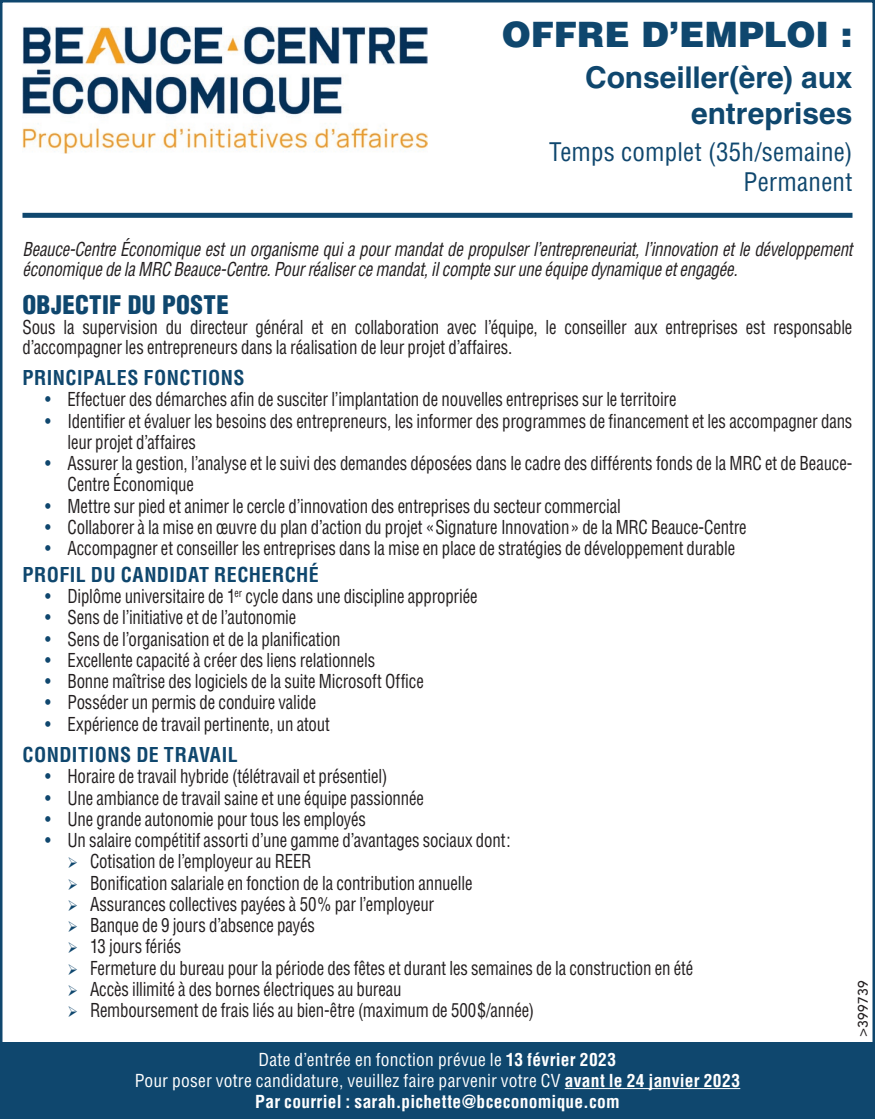
<style>
.page{position:relative;width:875px;height:1119px;background:#fff}
.page>*{position:absolute;margin:0;border:0;box-sizing:border-box;transform-origin:0 0}
.t1{font:900 35px "Helvetica LT Std";color:#0f476e}
.t2{font:700 30px/36px "Helvetica LT Std";color:#0f476e;text-align:right}
.t3{font:condensed 25px/30px "Helvetica LT Std";letter-spacing:.01em;color:#0f476e;text-align:right}
.t4{font:900 condensed 25px "Helvetica LT Std";letter-spacing:.01em;color:#0f476e}
.t5{font:700 condensed 20px "Helvetica LT Std";letter-spacing:.025em;color:#0f476e}
.t6{font:condensed 18.75px/21.2px "Helvetica LT Std";letter-spacing:-.01em;color:#231f20;scale:.9 1}
.t7{font:italic condensed 18.75px/20px "Helvetica LT Std";letter-spacing:-.015em;color:#231f20;scale:.9 1}
.t8{font:condensed 17.5px/21px "Helvetica LT Std";letter-spacing:.015em;color:#fff;text-align:center}
.t9{font:500 13.75px "Avenir LT Std";letter-spacing:.025em;color:#231f20}
.s1{color:#0f476e}
.s2{font-weight:700}
</style>
<div class="page">
<img style="left:23px;top:27px;width:404px;height:126px">
<div style="left:0;top:1042px;width:875px;height:77px;background:#0f476e"></div>
<hr style="left:565px;top:1088px;width:175px;height:1px;background:#fff">
<div style="left:22px;top:213px;width:830px;height:5px;background:#0f476e"></div>
<h1 class="t1" style="left:502px;top:11px;width:352px">OFFRE D’EMPLOI :</h1>
<h2 class="t2" style="left:585px;top:59px;width:269px">Conseiller(ère) aux entreprises</h2>
<h3 class="t3" style="left:549px;top:137px;width:305px">Temps complet (35h/semaine)<br>Permanent</h3>
<p class="t7" style="left:22px;top:239px;width:924px">Beauce-Centre Économique est un organisme qui a pour mandat de propulser l’entrepreneuriat, l’innovation et le développement économique de la MRC Beauce-Centre. Pour réaliser ce mandat, il compte sur une équipe dynamique et engagée.</p>
<h3 class="t4" style="left:22px;top:289px;width:208px">OBJECTIF DU POSTE</h3>
<p class="t6" style="left:22px;top:317px;width:924px;line-height:20px">Sous la supervision du directeur général et en collaboration avec l’équipe, le conseiller aux entreprises est responsable d’accompagner les entrepreneurs dans la réalisation de leur projet d’affaires.</p>
<p class="t5" style="left:22px;top:365px;width:223px">PRINCIPALES FONCTIONS</p>
<p class="t6" style="left:45px;top:389px;width:703px"><span class="s1">•</span> Effectuer des démarches afin de susciter l’implantation de nouvelles entreprises sur le territoire</p>
<p class="t6" style="left:67px;top:410px;width:874px;text-indent:-22px"><span class="s1">•</span> Identifier et évaluer les besoins des entrepreneurs, les informer des programmes de financement et les accompagner dans leur projet d’affaires</p>
<p class="t6" style="left:67px;top:452px;width:874px;text-indent:-22px"><span class="s1">•</span> Assurer la gestion, l’analyse et le suivi des demandes déposées dans le cadre des différents fonds de la MRC et de Beauce-<br>Centre Économique</p>
<p class="t6" style="left:45px;top:495px;width:641px"><span class="s1">•</span> Mettre sur pied et animer le cercle d’innovation des entreprises du secteur commercial</p>
<p class="t6" style="left:45px;top:516px;width:781px"><span class="s1">•</span> Collaborer à la mise en œuvre du plan d’action du projet « -Signature Innovation» de la MRC Beauce-Centre</p>
<p class="t6" style="left:45px;top:537px;width:768px"><span class="s1">•</span> Accompagner et conseiller les entreprises dans la mise en place de stratégies de développement durable</p>
<p class="t5" style="left:22px;top:562px;width:298px">PROFIL DU CANDIDAT RECHERCHÉ</p>
<p class="t6" style="left:45px;top:585px;width:482px"><span class="s1">•</span> Diplôme universitaire de 1<sup>er</sup> cycle dans une discipline appropriée</p>
<p class="t6" style="left:45px;top:607px;width:281px"><span class="s1">•</span> Sens de l’initiative et de l’autonomie</p>
<p class="t6" style="left:45px;top:628px;width:330px"><span class="s1">•</span> Sens de l’organisation et de la planification</p>
<p class="t6" style="left:45px;top:649px;width:368px"><span class="s1">•</span> Excellente capacité à créer des liens relationnels</p>
<p class="t6" style="left:45px;top:670px;width:422px"><span class="s1">•</span> Bonne maîtrise des logiciels de la suite Microsoft Office</p>
<p class="t6" style="left:45px;top:691px;width:303px"><span class="s1">•</span> Posséder un permis de conduire valide</p>
<p class="t6" style="left:45px;top:713px;width:318px"><span class="s1">•</span> Expérience de travail pertinente, un atout</p>
<p class="t5" style="left:22px;top:742px;width:217px">CONDITIONS DE TRAVAIL</p>
<p class="t6" style="left:45px;top:766px;width:382px"><span class="s1">•</span> Horaire de travail hybride (télétravail et présentiel)</p>
<p class="t6" style="left:45px;top:787px;width:423px"><span class="s1">•</span> Une ambiance de travail saine et une équipe passionnée</p>
<p class="t6" style="left:45px;top:808px;width:358px"><span class="s1">•</span> Une grande autonomie pour tous les employés</p>
<p class="t6" style="left:90px;top:829px;width:672px;text-indent:-45px"><span class="s1">•</span> Un salaire compétitif assorti d’une gamme d’avantages sociaux dont:<br>Cotisation de l’employeur au REER<br>Bonification salariale en fonction de la contribution annuelle<br>Assurances collectives payées à 50% par l’employeur<br>Banque de 9 jours d’absence payés<br>13 jours fériés<br>Fermeture du bureau pour la période des fêtes et durant les semaines de la construction en été Accès illimité à des bornes électriques au bureau<br>Remboursement de frais liés au bien-être (maximum de 500$/année)</p>
<p class="t9" style="left:855px;top:1037px;width:58px;rotate:-90deg">&gt;399739</p>
<p class="t8" style="left:135px;top:1048px;width:607px">Date d’entrée en fonction prévue le <span class="s2">13 février 2023<br></span>Pour poser votre candidature, veuillez faire parvenir votre CV <span class="s2">avant le 24 janvier 2023<br>Par courriel : sarah.pichette@bceconomique.com</span></p>
</div>
